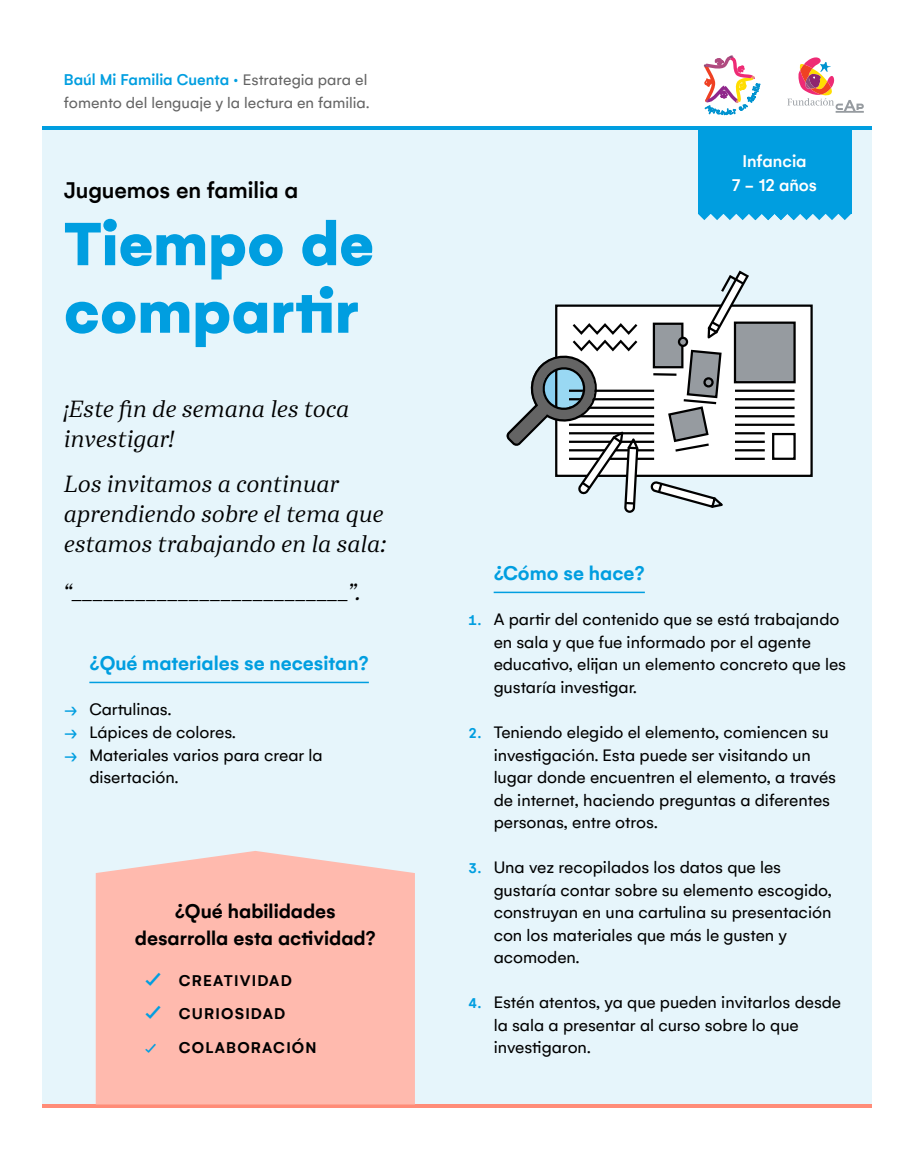
<style>
.page{position:relative;width:915px;height:1170px;background:#fff}
.page>*{position:absolute;margin:0;border:0;box-sizing:border-box;transform-origin:0 0}
.t1{font:900 66px/67.5px "Gelion";color:#009ee0}
.t2{font:500 24px "Gelion";color:#000}
.t3{font:italic 22.5px/30px "Abelard";letter-spacing:-.01em;color:#000}
.t4{font:600 21px/27px "Gelion";color:#000;text-align:center}
.t5{font:600 21px "Gelion";color:#009ee0}
.t6{font:18px/22.5px "Gelion";color:#000}
.t7{font:500 18px/24px "Gelion";color:#fff;text-align:center}
.t8{font:16.5px/22.5px "Gelion";color:#646464}
.t9{font:600 16.5px "Gelion";letter-spacing:.075em;color:#000}
.s1{font-weight:500;color:#009ee0}
.s2{font-weight:600;font-size:15px;color:#009ee0}
.s3{font-weight:700;font-size:21px;color:#009ee0}
.s4{font-size:15px;color:#009ee0}
</style>
<div class="page">
<div style="left:43px;top:130px;width:829px;height:976px;background:#e6f5fb"></div>
<svg style="left:703px;top:55px;width:57px;height:60px"></svg>
<svg style="left:787px;top:57px;width:76px;height:56px"></svg>
<div style="left:748px;top:128px;width:102px;height:86px;background:#009ee0"></div>
<div style="left:697px;top:128px;width:102px;height:86px;background:#009ee0"></div>
<svg style="left:698px;top:214px;width:152px;height:6px"></svg>
<hr style="left:43px;top:126px;width:829px;height:3px;background:#009ee0">
<hr style="left:43px;top:1104px;width:829px;height:3px;background:#ff8c78">
<div style="left:96px;top:851px;width:319px;height:253px;background:#ffbaae"></div>
<div style="left:556px;top:305px;width:255px;height:171px;background:#fff"></div>
<svg style="left:506px;top:270px;width:290px;height:243px"></svg>
<hr style="left:493px;top:591px;width:151px;height:2px;background:#009ee0">
<hr style="left:89px;top:681px;width:280px;height:2px;background:#009ee0">
<p class="t8" style="left:64px;top:68px;width:307px"><span class="s1">Baúl Mi Familia Cuenta ·</span> Estrategia para el fomento del lenguaje y la lectura en familia.</p>
<h2 class="t2" style="left:64px;top:175px;width:236px">Juguemos en familia a</h2>
<h1 class="t1" style="left:64px;top:208px;width:311px">Tiempo de compartir</h1>
<p class="t3" style="left:64px;top:394px;width:287px">¡Este fin de semana les toca investigar!</p>
<p class="t3" style="left:64px;top:469px;width:324px">Los invitamos a continuar aprendiendo sobre el tema que estamos trabajando en la sala:</p>
<p class="t3" style="left:64px;top:577px;width:298px">“__________________________”.</p>
<p class="t5" style="left:89px;top:650px;width:281px">¿Qué materiales se necesitan?</p>
<p class="t6" style="left:64px;top:698px;width:109px"><span class="s2">→</span> Cartulinas.</p>
<p class="t6" style="left:64px;top:720px;width:173px"><span class="s2">→</span> Lápices de colores.</p>
<p class="t6" style="left:89px;top:743px;width:235px;text-indent:-26px"><span class="s2">→</span> Materiales varios para crear la disertación.</p>
<p class="t4" style="left:135px;top:897px;width:242px">¿Qué habilidades desarrolla esta actividad?</p>
<p class="t9" style="left:145px;top:969px;width:149px"><span class="s3">✓</span> CREATIVIDAD</p>
<p class="t9" style="left:145px;top:1003px;width:142px"><span class="s3">✓</span> CURIOSIDAD</p>
<p class="t9" style="left:145px;top:1037px;width:173px"><span class="s4">✓</span> COLABORACIÓN</p>
<p class="t7" style="left:731px;top:149px;width:86px">Infancia<br>7 - 12 años</p>
<p class="t5" style="left:493px;top:560px;width:153px">¿Cómo se hace?</p>
<p class="t6" style="left:493px;top:608px;width:354px;text-indent:-26px"><span class="s2">1.</span> A partir del contenido que se está trabajando en sala y que fue informado por el agente educativo, elijan un elemento concreto que les gustaría investigar.</p>
<p class="t6" style="left:493px;top:720px;width:344px;text-indent:-26px"><span class="s2">2.</span> Teniendo elegido el elemento, comiencen su investigación. Esta puede ser visitando un lugar donde encuentren el elemento, a través de internet, haciendo preguntas a diferentes personas, entre otros.</p>
<p class="t6" style="left:493px;top:855px;width:339px;text-indent:-26px"><span class="s2">3.</span> Una vez recopilados los datos que les gustaría contar sobre su elemento escogido, construyan en una cartulina su presentación con los materiales que más le gusten y acomoden.</p>
<p class="t6" style="left:493px;top:990px;width:349px;text-indent:-26px"><span class="s2">4.</span> Estén atentos, ya que pueden invitarlos desde la sala a presentar al curso sobre lo que investigaron.</p>
</div>
